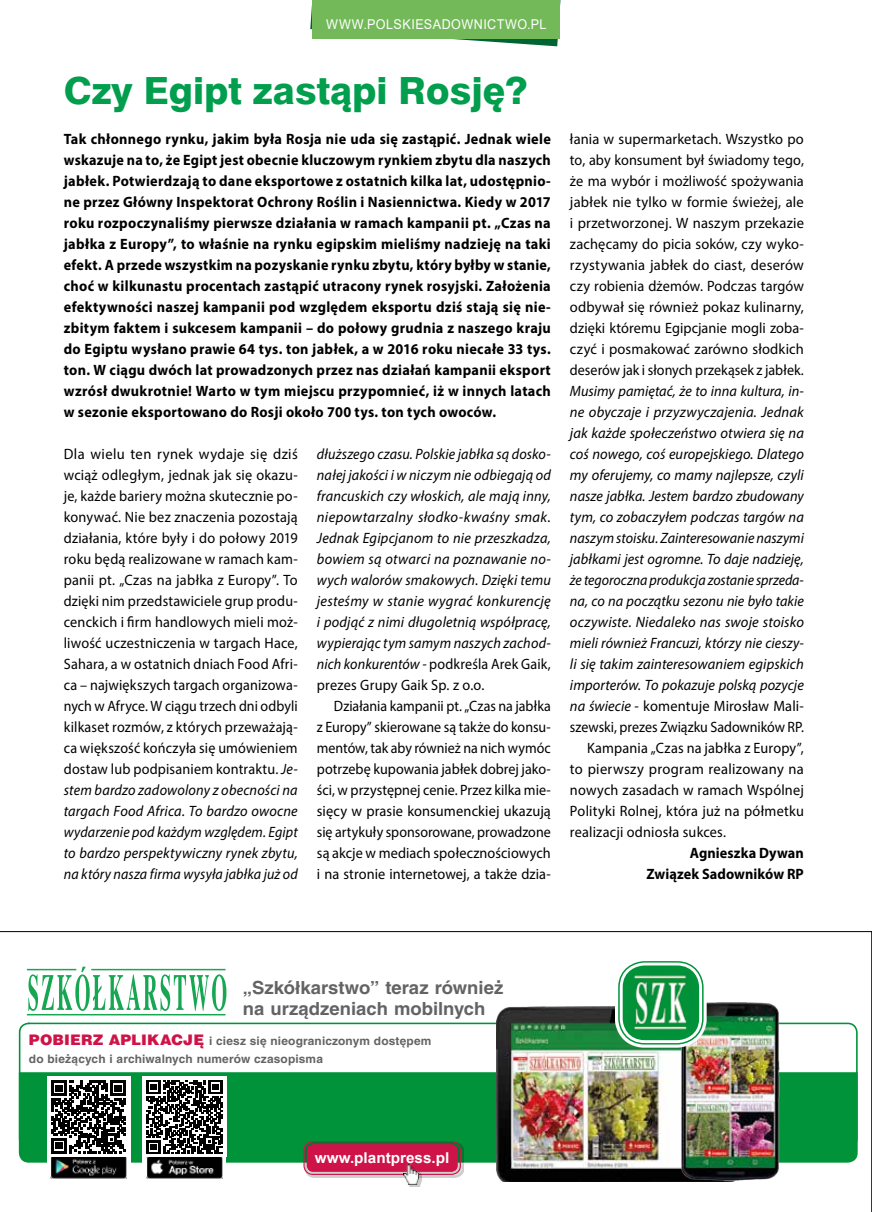
<style>
.page{position:relative;width:872px;height:1212px;background:#fff}
.page>*{position:absolute;margin:0;border:0;box-sizing:border-box;transform-origin:0 0}
.t1{font:37.5px "Swis 721 Hv EU";color:#009e4d}
.t2{font:700 18px/21.6px "Switzerland";color:#646363}
.t3{font:700 15px/21px "Myriad Pro";letter-spacing:.015em;color:#000;text-align:justify;scale:.95 1}
.t4{font:15px/21px "Myriad Pro";letter-spacing:.01em;color:#000;text-align:justify}
.t5{font:italic 15px/21px "Myriad Pro";letter-spacing:.005em;color:#000;text-align:justify;scale:.94 1}
.t6{font:15px/21px "Myriad Pro";letter-spacing:.01em;color:#000;text-align:justify;scale:.96 1}
.t7{font:15px/21px "Myriad Pro";letter-spacing:.01em;color:#000;text-align:justify;scale:.93 1}
.t8{font:italic 15px "Myriad Pro";letter-spacing:.005em;color:#000;scale:.95 1}
.t9{font:italic 15px "Myriad Pro";letter-spacing:.005em;color:#000}
.t10{font:15px "Myriad Pro";letter-spacing:.01em;color:#000;scale:.95 1}
.t11{font:italic 15px "Myriad Pro";letter-spacing:.005em;color:#000;scale:.96 1}
.t12{font:italic 15px "Myriad Pro";letter-spacing:.005em;color:#000;scale:.93 1}
.t13{font:700 15px "Arial";color:#fff}
.t14{font:13.5px "Arial";letter-spacing:.035em;color:#fff;scale:.93 1}
.t15{font:700 11.7px/18.3px "Switzerland";letter-spacing:.01em;color:#646363}
.s1{font-style:italic}
.s2{font-style:normal}
.s3{font-weight:900;font-size:14.55px;color:#cf1348}
</style>
<div class="page">
<svg style="left:310px;top:0;width:251px;height:46px"></svg>
<div style="left:313px;top:0;width:247px;height:38px;background:#74b959"></div>
<img style="left:0;top:931px;width:871px;height:256px">
<p class="t14" style="left:326px;top:15px;width:238px">WWW.POLSKIESADOWNICTWO.PL</p>
<h1 class="t1" style="left:64px;top:67px;width:465px">Czy Egipt zastąpi Rosję?</h1>
<p class="t3" style="left:64px;top:127px;width:514px">Tak chłonnego rynku, jakim była Rosja nie uda się zastąpić. Jednak wiele wskazuje na to, że Egipt jest obecnie kluczowym rynkiem zbytu dla naszych jabłek. Potwierdzają to dane eksportowe z ostatnich kilka lat, udostępnio&shy;ne przez Główny Inspektorat Ochrony Roślin i Nasiennictwa. Kiedy w 2017 roku rozpoczynaliśmy pierwsze działania w ramach kampanii pt. „Czas na jabłka z Europy”, to właśnie na rynku egipskim mieliśmy nadzieję na taki efekt. A przede wszystkim na pozyskanie rynku zbytu, który byłby w stanie, choć w kilkunastu procentach zastąpić utracony rynek rosyjski. Założenia efektywności naszej kampanii pod względem eksportu dziś stają się nie&shy;zbitym faktem i sukcesem kampanii – do połowy grudnia z naszego kraju do Egiptu wysłano prawie 64 tys. ton jabłek, a w 2016 roku niecałe 33 tys. ton. W ciągu dwóch lat prowadzonych przez nas działań kampanii eksport wzrósł dwukrotnie! Warto w tym miejscu przypomnieć, iż w innych latach w sezonie eksportowano do Rosji około 700 tys. ton tych owoców.</p>
<p class="t4" style="left:64px;top:443px;width:235px">Dla wielu ten rynek wydaje się dziś wciąż odległym, jednak jak się okazu&shy;je, każde bariery można skutecznie po&shy;konywać. Nie bez znaczenia pozostają działania, które były i do połowy 2019 roku będą realizowane w ramach kam&shy;panii pt. „Czas na jabłka z Europy”. To dzięki nim przedstawiciele grup produ&shy;cenckich i firm handlowych mieli moż&shy;liwość uczestniczenia w targach Hace, Sahara, a w ostatnich dniach Food Afri&shy;ca – największych targach organizowa&shy;nych w Afryce. W ciągu trzech dni odbyli kilkaset rozmów, z których przeważają&shy;ca większość kończyła się umówieniem dostaw lub podpisaniem kontraktu. <span class="s1">Je&shy;stem bardzo zadowolony z obecności na targach Food Africa. To bardzo owocne wydarzenie pod każdym względem. Egipt to bardzo perspektywiczny rynek zbytu, na który nasza firma wysyła jabłka już od</span></p>
<p class="t5" style="left:317px;top:443px;width:250px">dłuższego czasu. Polskie jabłka są dosko&shy;nałej jakości i w niczym nie odbiegają od francuskich czy włoskich, ale mają inny, niepowtarzalny słodko-kwaśny smak.<br>Jednak Egipcjanom to nie przeszkadza, bowiem są otwarci na poznawanie no&shy;wych walorów smakowych. Dzięki temu jesteśmy w stanie wygrać konkurencję i podjąć z nimi długoletnią współpracę, wypierając tym samym naszych zachod&shy;nich konkurentów - <span class="s2">podkreśla Arek Gaik, prezes Grupy Gaik Sp. z o.o.</span></p>
<p class="t7" style="left:317px;top:695px;width:253px;text-indent:17px">Działania kampanii pt. „Czas na jabłka z Europy” skierowane są także do konsu&shy;mentów, tak aby również na nich wymóc potrzebę kupowania jabłek dobrej jako&shy;ści, w przystępnej cenie. Przez kilka mie&shy;sięcy w prasie konsumenckiej ukazują się artykuły sponsorowane, prowadzone są akcje w mediach społecznościowych i na stronie internetowej, a także dzia-</p>
<p class="t6" style="left:570px;top:128px;width:245px">łania w supermarketach. Wszystko po to, aby konsument był świadomy tego, że ma wybór i możliwość spożywania jabłek nie tylko w formie świeżej, ale i przetworzonej. W naszym przekazie zachęcamy do picia soków, czy wyko&shy;rzystywania jabłek do ciast, deserów czy robienia dżemów. Podczas targów odbywał się również pokaz kulinarny, dzięki któremu Egipcjanie mogli zoba&shy;czyć i posmakować zarówno słodkich deserów jak i słonych przekąsek z jabłek.</p>
<p class="t8" style="left:570px;top:381px;width:248px">Musimy pamiętać, że to inna kultura, in-</p>
<p class="t9" style="left:570px;top:402px;width:235px">ne obyczaje i przyzwyczajenia. Jednak</p>
<p class="t9" style="left:570px;top:423px;width:235px">jak każde społeczeństwo otwiera się na</p>
<p class="t11" style="left:570px;top:444px;width:245px">coś nowego, coś europejskiego. Dlatego</p>
<p class="t9" style="left:570px;top:465px;width:235px">my oferujemy, co mamy najlepsze, czyli</p>
<p class="t8" style="left:570px;top:486px;width:248px">nasze jabłka. Jestem bardzo zbudowany</p>
<p class="t11" style="left:570px;top:507px;width:245px">tym, co zobaczyłem podczas targów na</p>
<p class="t5" style="left:570px;top:527px;width:250px">naszym stoisku. Zainteresowanie naszymi</p>
<p class="t8" style="left:570px;top:549px;width:248px">jabłkami jest ogromne. To daje nadzieję,</p>
<p class="t12" style="left:570px;top:570px;width:253px">że tegoroczna produkcja zostanie sprzeda-</p>
<p class="t8" style="left:570px;top:591px;width:248px">na, co na początku sezonu nie było takie</p>
<p class="t9" style="left:570px;top:612px;width:235px">oczywiste. Niedaleko nas swoje stoisko</p>
<p class="t8" style="left:570px;top:633px;width:248px">mieli również Francuzi, którzy nie cieszy-</p>
<p class="t9" style="left:570px;top:654px;width:235px">li się takim zainteresowaniem egipskich</p>
<p class="t11" style="left:570px;top:675px;width:245px">importerów. To pokazuje polską pozycje</p>
<p class="t6" style="left:570px;top:695px;width:245px"><span class="s1">na świecie</span> - komentuje Mirosław Mali-</p>
<p class="t7" style="left:570px;top:716px;width:253px">szewski, prezes Związku Sadowników RP.</p>
<p class="t10" style="left:587px;top:738px;width:230px">Kampania „Czas na jabłka z Europy”,</p>
<p class="t4" style="left:570px;top:758px;width:235px">to pierwszy program realizowany na</p>
<p class="t10" style="left:570px;top:780px;width:248px">nowych zasadach w ramach Wspólnej</p>
<p class="t10" style="left:570px;top:801px;width:248px">Polityki Rolnej, która już na półmetku</p>
<p class="t10" style="left:570px;top:822px;width:166px">realizacji odniosła sukces.</p>
<p class="t3" style="left:646px;top:841px;width:167px;text-align:right">Agnieszka Dywan<br>Związek Sadowników RP</p>
<p class="t2" style="left:243px;top:976px;width:262px">„Szkółkarstwo” teraz również na urządzeniach mobilnych</p>
<p class="t15" style="left:29px;top:1031px;width:404px"><span class="s3">POBIERZ APLIKACJĘ</span> i ciesz się nieograniczonym dostępem do bieżących i archiwalnych numerów czasopisma</p>
<p class="t13" style="left:315px;top:1147px;width:136px">www.plantpress.pl</p>
</div>
